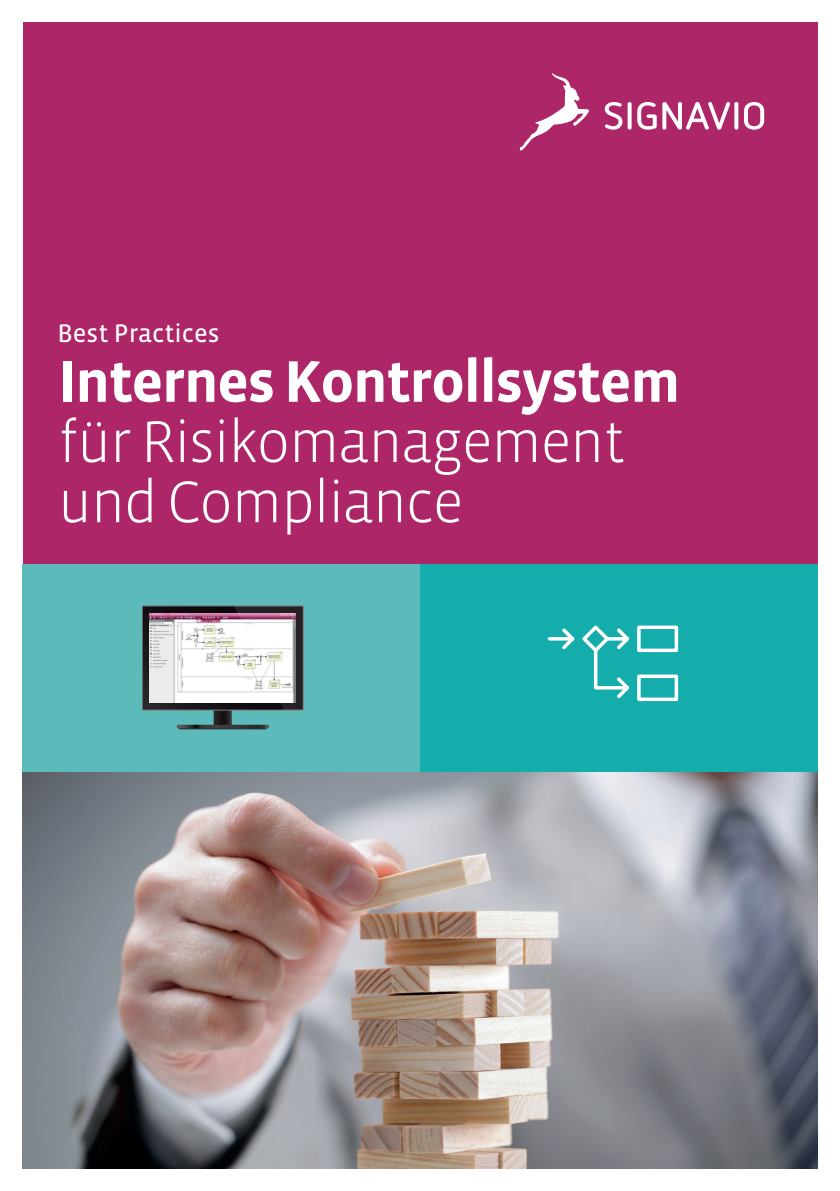
<style>
.page{position:relative;width:840px;height:1191px;background:#fff}
.page>*{position:absolute;margin:0;border:0;box-sizing:border-box;transform-origin:0 0}
.t1{font:300 60px/60.2px "Vista Sans OT";letter-spacing:-.03em;color:#fff}
.t2{font:700 60px "Vista Sans OT";letter-spacing:-.03em;color:#fff}
.t3{font:26px "Vista Sans OT";color:#fff}
</style>
<div class="page">
<div style="left:23px;top:23px;width:793px;height:541px;background:#ad2668"></div>
<svg style="left:604px;top:102px;width:159px;height:28px"></svg>
<svg style="left:519px;top:73px;width:69px;height:78px"></svg>
<img style="left:23px;top:771px;width:793px;height:397px">
<div style="left:420px;top:564px;width:396px;height:207px;background:#15adac"></div>
<svg style="left:547px;top:625px;width:132px;height:77px"></svg>
<div style="left:23px;top:564px;width:397px;height:207px;background:#5dbabb"></div>
<svg style="left:142px;top:606px;width:161px;height:123px;background:#afb5b7"></svg>
<p class="t3" style="left:58px;top:319px;width:163px">Best Practices</p>
<p class="t2" style="left:58px;top:351px;width:624px">Internes Kontrollsystem</p>
<p class="t1" style="left:58px;top:413px;width:568px">für Risikomanagement und Compliance</p>
</div>
